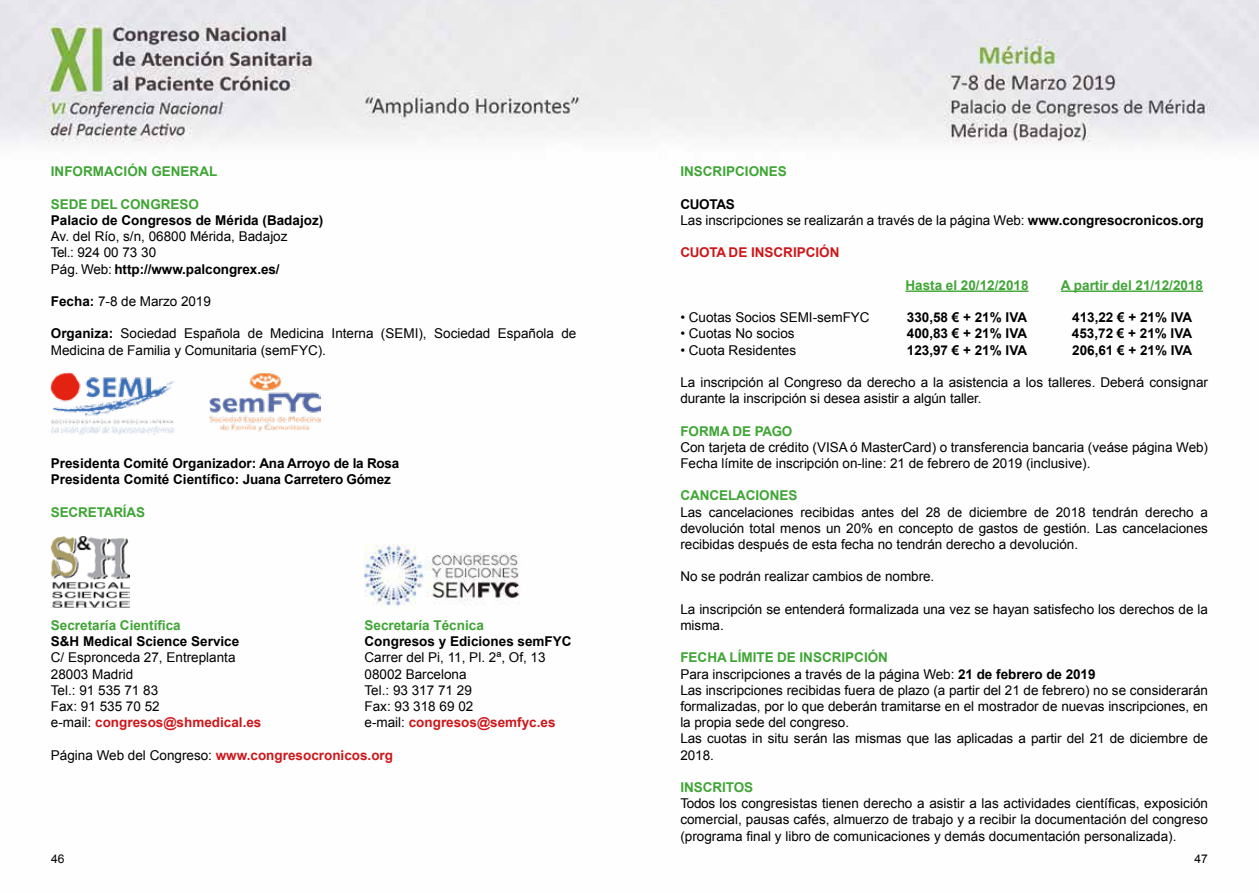
<style>
.page{position:relative;width:1259px;height:893px;background:#fff}
.page>*{position:absolute;margin:0;border:0;box-sizing:border-box;transform-origin:0 0}
.t1{font:13.5px/16.2px "Arial";color:#000}
.t2{font:700 13.5px/16.2px "Arial";color:#000}
.t3{font:700 13.5px "Arial";color:#3fa535}
.t4{font:700 13.5px "Arial";color:#cd171a}
.t5{font:12px "Arial";color:#000}
.s1{font-weight:700}
.s2{font-weight:400;color:#000}
.s3{font-weight:700;color:#3fa535}
</style>
<div class="page">
<img style="left:0;top:0;width:1259px;height:608px">
<hr style="left:905px;top:290px;width:123px;height:2px;background:#3fa535">
<hr style="left:1061px;top:290px;width:142px;height:2px;background:#3fa535">
<img style="left:51px;top:372px;width:123px;height:63px">
<img style="left:209px;top:372px;width:111px;height:59px">
<img style="left:51px;top:535px;width:78px;height:73px">
<img style="left:365px;top:544px;width:163px;height:66px">
<p class="t3" style="left:51px;top:163px;width:168px">INFORMACIÓN GENERAL</p>
<p class="t3" style="left:51px;top:195px;width:149px">SEDE DEL CONGRESO</p>
<p class="t2" style="left:51px;top:213px;width:274px">Palacio de Congresos de Mérida (Badajoz)</p>
<p class="t1" style="left:51px;top:228px;width:238px">Av. del Río, s/n, 06800 Mérida, Badajoz<br>Tel.: 924 00 73 30<br>Pág. Web: <span class="s1">http://www.palcongrex.es/</span></p>
<p class="t1" style="left:51px;top:293px;width:161px"><span class="s1">Fecha:</span> 7-8 de Marzo 2019</p>
<p class="t1" style="left:51px;top:326px;width:527px"><span class="s1">Organiza:</span> Sociedad Española de Medicina Interna (SEMI), Sociedad Española de<br>Medicina de Familia y Comunitaria (semFYC).</p>
<p class="t2" style="left:51px;top:456px;width:350px">Presidenta Comité Organizador: Ana Arroyo de la Rosa<br>Presidenta Comité Científico: Juana Carretero Gómez</p>
<p class="t3" style="left:51px;top:503px;width:96px">SECRETARÍAS</p>
<p class="t3" style="left:51px;top:616px;width:131px">Secretaría Científica</p>
<p class="t3" style="left:364px;top:616px;width:121px">Secretaría Técnica</p>
<p class="t2" style="left:51px;top:634px;width:190px">S&amp;H Medical Science Service</p>
<p class="t2" style="left:364px;top:634px;width:209px">Congresos y Ediciones semFYC</p>
<p class="t1" style="left:51px;top:650px;width:186px">C/ Espronceda 27, Entreplanta</p>
<p class="t1" style="left:364px;top:650px;width:183px">Carrer del Pi, 11, Pl. 2ª, Of, 13</p>
<p class="t1" style="left:51px;top:666px;width:84px">28003 Madrid</p>
<p class="t1" style="left:364px;top:666px;width:104px">08002 Barcelona</p>
<p class="t1" style="left:51px;top:682px;width:109px">Tel.: 91 535 71 83</p>
<p class="t1" style="left:364px;top:682px;width:109px">Tel.: 93 317 71 29</p>
<p class="t1" style="left:51px;top:698px;width:110px">Fax: 91 535 70 52</p>
<p class="t1" style="left:364px;top:698px;width:110px">Fax: 93 318 69 02</p>
<p class="t4" style="left:51px;top:714px;width:212px"><span class="s2">e-mail:</span> congresos@shmedical.es</p>
<p class="t4" style="left:364px;top:714px;width:192px"><span class="s2">e-mail:</span> congresos@semfyc.es</p>
<p class="t4" style="left:51px;top:746px;width:344px"><span class="s2">Página Web del Congreso:</span> www.congresocronicos.org</p>
<p class="t3" style="left:680px;top:163px;width:108px">INSCRIPCIONES</p>
<p class="t1" style="left:680px;top:196px;width:525px"><span class="s1">CUOTAS<br></span>Las inscripciones se realizarán a través de la página Web: <span class="s1">www.congresocronicos.org</span></p>
<p class="t4" style="left:680px;top:244px;width:161px">CUOTA DE INSCRIPCIÓN</p>
<p class="t3" style="left:905px;top:276px;width:125px">Hasta el 20/12/2018</p>
<p class="t3" style="left:1061px;top:276px;width:144px">A partir del 21/12/2018</p>
<p class="t1" style="left:680px;top:309px;width:191px">• Cuotas Socios SEMI-semFYC</p>
<p class="t2" style="left:907px;top:310px;width:122px">330,58 € + 21% IVA</p>
<p class="t2" style="left:1072px;top:310px;width:122px">413,22 € + 21% IVA</p>
<p class="t1" style="left:680px;top:326px;width:116px">• Cuotas No socios</p>
<p class="t2" style="left:907px;top:326px;width:122px">400,83 € + 21% IVA</p>
<p class="t2" style="left:1072px;top:326px;width:122px">453,72 € + 21% IVA</p>
<p class="t1" style="left:680px;top:342px;width:117px">• Cuota Residentes</p>
<p class="t2" style="left:907px;top:342px;width:122px">123,97 € + 21% IVA</p>
<p class="t2" style="left:1072px;top:342px;width:122px">206,61 € + 21% IVA</p>
<p class="t1" style="left:680px;top:374px;width:529px">La inscripción al Congreso da derecho a la asistencia a los talleres. Deberá consignar durante la inscripción si desea asistir a algún taller.</p>
<p class="t3" style="left:680px;top:422px;width:113px">FORMA DE PAGO</p>
<p class="t1" style="left:680px;top:439px;width:529px">Con tarjeta de crédito (VISA ó MasterCard) o transferencia bancaria (veáse página Web)<br>Fecha límite de inscripción on-line: 21 de febrero de 2019 (inclusive).</p>
<p class="t3" style="left:680px;top:487px;width:118px">CANCELACIONES</p>
<p class="t1" style="left:680px;top:504px;width:529px;text-align:justify">Las cancelaciones recibidas antes del 28 de diciembre de 2018 tendrán derecho a devolución total menos un 20% en concepto de gastos de gestión. Las cancelaciones recibidas después de esta fecha no tendrán derecho a devolución.</p>
<p class="t1" style="left:680px;top:569px;width:255px">No se podrán realizar cambios de nombre.</p>
<p class="t1" style="left:680px;top:601px;width:529px">La inscripción se entenderá formalizada una vez se hayan satisfecho los derechos de la misma.</p>
<p class="t1" style="left:680px;top:650px;width:529px"><span class="s3">FECHA LÍMITE DE INSCRIPCIÓN<br></span>Para inscripciones a través de la página Web: <span class="s1">21 de febrero de 2019<br></span>Las inscripciones recibidas fuera de plazo (a partir del 21 de febrero) no se considerarán formalizadas, por lo que deberán tramitarse en el mostrador de nuevas inscripciones, en la propia sede del congreso.<br>Las cuotas in situ serán las mismas que las aplicadas a partir del 21 de diciembre de 2018.</p>
<p class="t3" style="left:680px;top:778px;width:74px">INSCRITOS</p>
<p class="t1" style="left:680px;top:795px;width:529px;text-align:justify">Todos los congresistas tienen derecho a asistir a las actividades científicas, exposición comercial, pausas cafés, almuerzo de trabajo y a recibir la documentación del congreso (programa final y libro de comunicaciones y demás documentación personalizada).</p>
<p class="t5" style="left:51px;top:851px;width:15px">46</p>
<p class="t5" style="left:1194px;top:851px;width:15px">47</p>
</div>
